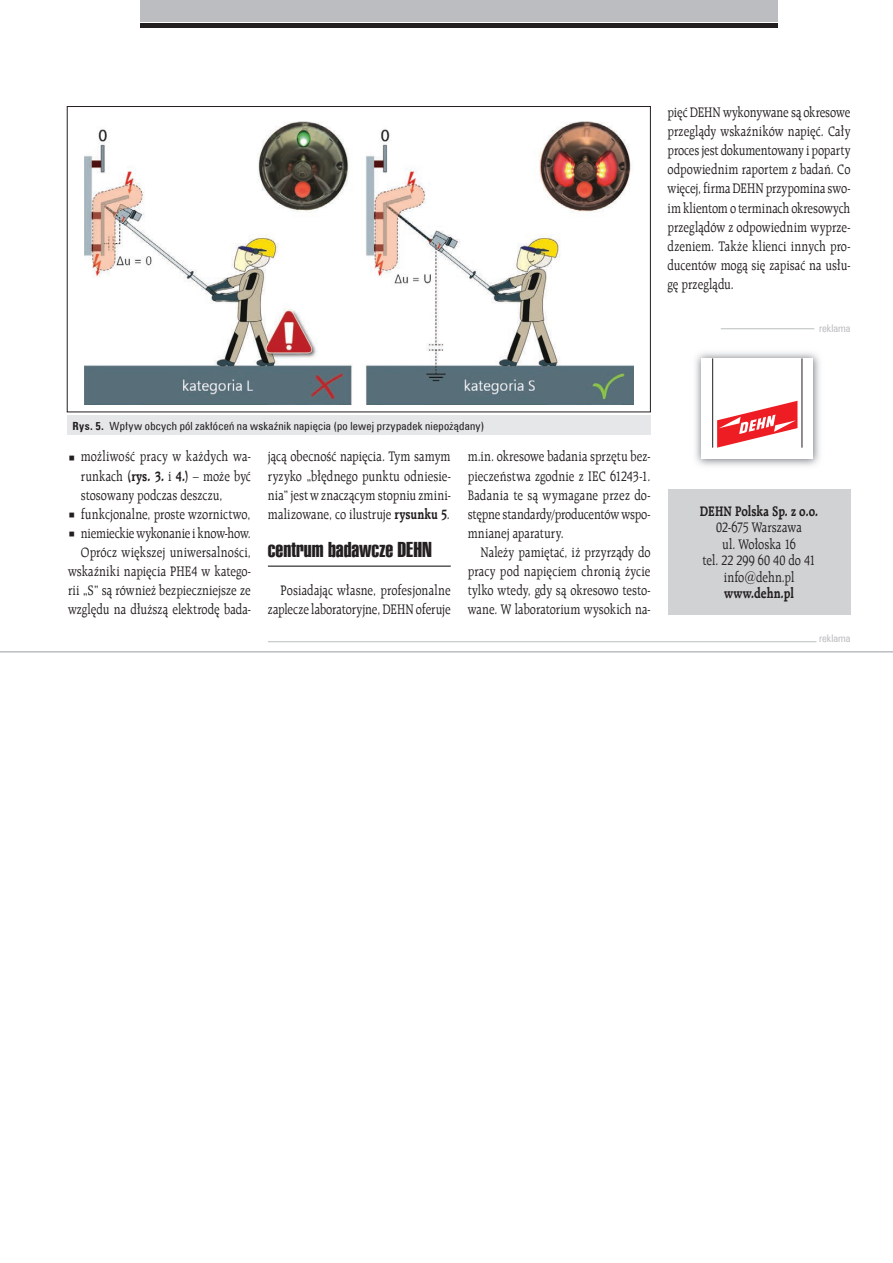
<style>
.page{position:relative;width:893px;height:1263px;background:#fff}
.page>*{position:absolute;margin:0;border:0;box-sizing:border-box;transform-origin:0 0}
.t1{font:21px "Swis 911 X Cm EU";color:#231f20;scale:1.1 1}
.t2{font:14.85px/19.2px "Raleigh EU";letter-spacing:.005em;color:#231f20;text-align:justify;scale:.82 1}
.t3{font:14.85px "Raleigh EU";letter-spacing:-.015em;color:#231f20;scale:.82 1}
.t4{font:700 14.85px "Raleigh EU";color:#231f20;scale:.82 1}
.t5{font:11.25px "Zurich Cn EU";letter-spacing:.02em;color:#231f20}
.t6{font:10.5px "Zurich Cn EU";color:#bcbdc0}
.s1{font-weight:700}
</style>
<div class="page">
<div style="left:140px;top:0;width:638px;height:21px;background:#bcbdc0"></div>
<div style="left:140px;top:23px;width:638px;height:5px;background:#231f20"></div>
<hr style="left:268px;top:566px;width:183px;height:1px;background:#231f20">
<hr style="left:721px;top:328px;width:93px;height:1px;background:#bcbdc0">
<div style="left:668px;top:489px;width:182px;height:125px;background:#d1d2d4"></div>
<img style="left:695px;top:352px;width:125px;height:114px">
<div style="left:701px;top:358px;width:112px;height:101px;background:#fff"></div>
<svg style="left:717px;top:401px;width:80px;height:47px"></svg>
<hr style="left:712px;top:358px;width:1px;height:90px;background:#231f20">
<hr style="left:802px;top:358px;width:1px;height:90px;background:#231f20">
<div style="left:67px;top:416px;width:584px;height:19px;background:#e6e7e9"></div>
<img style="left:85px;top:121px;width:548px;height:283px">
<hr style="left:268px;top:641px;width:548px;height:1px;background:#bcbdc0">
<p class="t2" style="left:668px;top:102px;width:224px">pięć DEHN wykonywane są okresowe przeglądy wskaźników napięć. Cały proces jest dokumentowany i poparty odpowiednim raportem z badań. Co więcej, firma DEHN przypomina swo&shy;im klientom o terminach okresowych przeglądów z odpowiednim wyprze&shy;dzeniem. Także klienci innych pro&shy;ducentów mogą się zapisać na usłu&shy;gę przeglądu.</p>
<p class="t6" style="left:819px;top:322px;width:33px">reklama</p>
<p class="t5" style="left:73px;top:419px;width:413px"><span class="s1">Rys. 5.</span> Wpływ obcych pól zakłóceń na wskaźnik napięcia (po lewej przypadek niepożądany)</p>
<p class="t2" style="left:81px;top:447px;width:209px">możliwość pracy w każdych wa-</p>
<p class="t2" style="left:81px;top:466px;width:209px">runkach <span class="s1">(rys. 3.</span> i <span class="s1">4.)</span> – może być</p>
<p class="t2" style="left:81px;top:485px;width:174px">stosowany podczas deszczu,</p>
<p class="t2" style="left:81px;top:504px;width:208px">funkcjonalne, proste wzornictwo,</p>
<p class="t3" style="left:81px;top:524px;width:209px">niemieckie wykonanie i know-how.</p>
<p class="t2" style="left:81px;top:542px;width:209px">Oprócz większej uniwersalności,</p>
<p class="t2" style="left:68px;top:561px;width:224px">wskaźniki napięcia PHE4 w katego-</p>
<p class="t2" style="left:68px;top:581px;width:224px">rii „S” są również bezpieczniejsze ze</p>
<p class="t2" style="left:68px;top:600px;width:224px">względu na dłuższą elektrodę bada-</p>
<p class="t2" style="left:268px;top:447px;width:224px">jącą obecność napięcia. Tym samym ryzyko „błędnego punktu odniesie&shy;nia” jest w znaczącym stopniu zmini&shy;malizowane, co ilustruje <span class="s1">rysunku 5</span>.</p>
<h1 class="t1" style="left:268px;top:538px;width:151px">centrum badawcze DEHN</h1>
<p class="t2" style="left:268px;top:581px;width:224px;text-align:right">Posiadając własne, profesjonalne zaplecze laboratoryjne, DEHN oferuje</p>
<p class="t2" style="left:468px;top:447px;width:224px">m.in. okresowe badania sprzętu bez&shy;pieczeństwa zgodnie z IEC 61243-1.<br>Badania te są wymagane przez do&shy;stępne standardy/producentów wspo&shy;mnianej aparatury.</p>
<p class="t2" style="left:468px;top:542px;width:224px;text-indent:13px">Należy pamiętać, iż przyrządy do pracy pod napięciem chronią życie tylko wtedy, gdy są okresowo testo&shy;wane. W laboratorium wysokich na-</p>
<p class="t4" style="left:700px;top:502px;width:146px">DEHN Polska Sp. z o.o.</p>
<p class="t2" style="left:702px;top:519px;width:140px;line-height:16.5px;text-align:center">02-675 Warszawa<br>ul. Wołoska 16<br>tel. 22 299 60 40 do 41 info@dehn.pl</p>
<p class="t4" style="left:724px;top:584px;width:87px">www.dehn.pl</p>
<p class="t6" style="left:819px;top:632px;width:33px">reklama</p>
</div>
